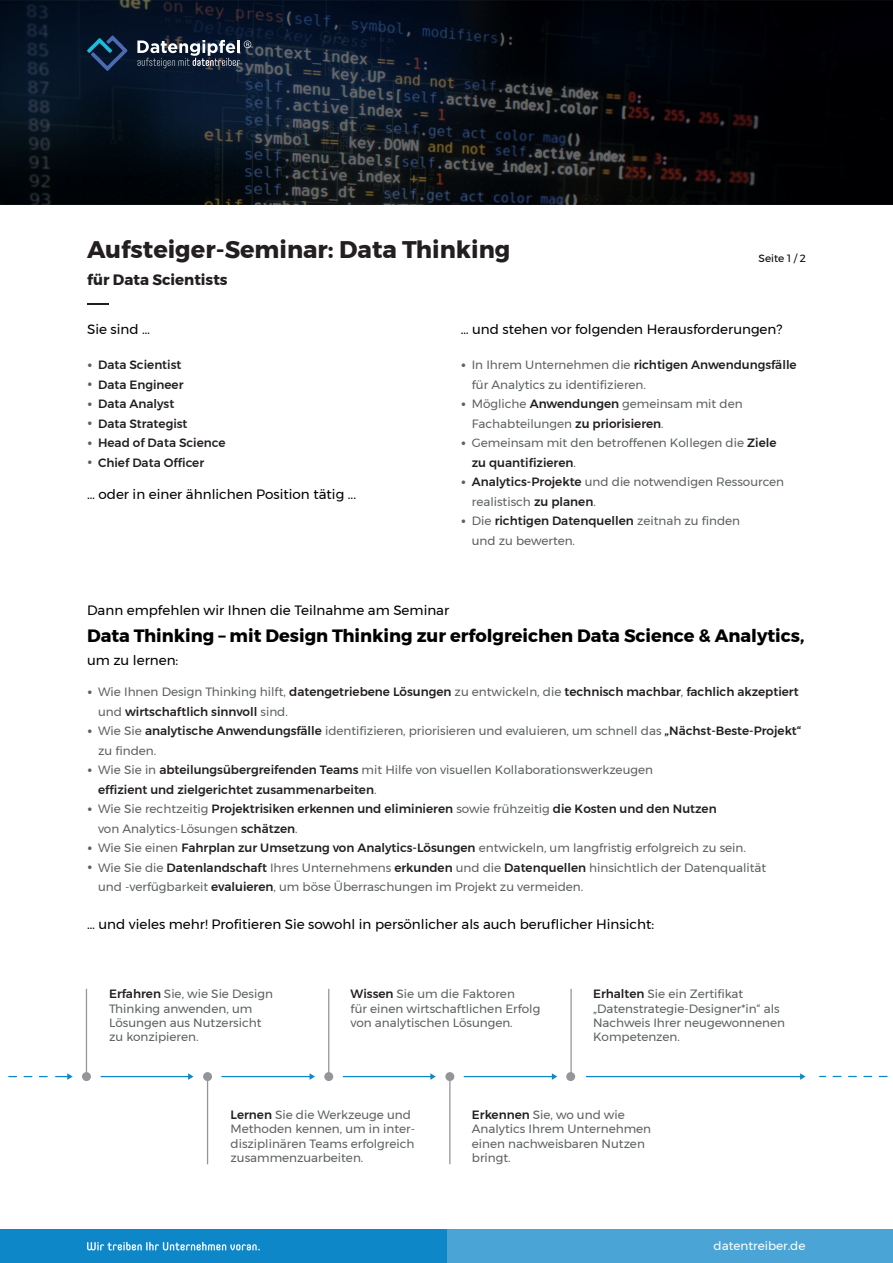
<style>
.page{position:relative;width:893px;height:1263px;background:#fff}
.page>*{position:absolute;margin:0;border:0;box-sizing:border-box;transform-origin:0 0}
.t1{font:700 24px "Montserrat";color:#231f20}
.t2{font:700 17.85px "Montserrat";color:#000001}
.t3{font:700 15px "Montserrat";color:#231f20}
.t4{font:13.5px "Montserrat";color:#000001}
.t5{font:12px/14.4px "Montserrat";color:#5d6162}
.t6{font:500 12px "Montserrat";color:#231f20}
.t7{font:12px "Montserrat";color:#fff}
.t8{font:10.5px "Montserrat";color:#000001}
.s1{font-weight:400;font-size:21px;color:#5d6162}
.s2{font-weight:400;color:#5d6162}
.s3{font-size:21px;color:#fff}
.s4{font-size:21px}
.s5{font-weight:500;color:#231f20}
.s6{font-weight:400;font-size:21px;color:#fff}
</style>
<div class="page">
<img style="left:0;top:0;width:893px;height:205px">
<div style="left:0;top:1230px;width:893px;height:33px;background:#4aa5d6"></div>
<div style="left:0;top:1230px;width:446px;height:33px;background:#0e87c9"></div>
<svg style="left:87px;top:1242px;width:173px;height:8px"></svg>
<hr style="left:87px;top:303px;width:21px;height:2px;background:#231f20">
<div style="left:203px;top:1072px;width:9px;height:9px;background:#939598;border-radius:50%"></div>
<div style="left:445px;top:1072px;width:9px;height:9px;background:#939598;border-radius:50%"></div>
<svg style="left:8px;top:1076px;width:39px;height:1px"></svg>
<svg style="left:820px;top:1076px;width:67px;height:1px"></svg>
<svg style="left:101px;top:1073px;width:92px;height:7px"></svg>
<svg style="left:221px;top:1073px;width:94px;height:7px"></svg>
<svg style="left:343px;top:1073px;width:93px;height:7px"></svg>
<svg style="left:464px;top:1073px;width:93px;height:7px"></svg>
<svg style="left:586px;top:1073px;width:219px;height:7px"></svg>
<div style="left:566px;top:1072px;width:9px;height:9px;background:#939598;border-radius:50%"></div>
<svg style="left:55px;top:1073px;width:18px;height:7px"></svg>
<div style="left:82px;top:1072px;width:9px;height:9px;background:#939598;border-radius:50%"></div>
<hr style="left:86px;top:989px;width:1px;height:88px;background:#939598">
<div style="left:324px;top:1072px;width:9px;height:9px;background:#939598;border-radius:50%"></div>
<hr style="left:328px;top:989px;width:1px;height:88px;background:#939598">
<hr style="left:570px;top:989px;width:2px;height:88px;background:#939598">
<hr style="left:207px;top:1076px;width:1px;height:88px;background:#939598">
<hr style="left:449px;top:1076px;width:1px;height:88px;background:#939598">
<svg style="left:137px;top:40px;width:114px;height:28px;background:#4d5868"></svg>
<svg style="left:87px;top:36px;width:41px;height:35px"></svg>
<h1 class="t1" style="left:87px;top:230px;width:425px">Aufsteiger-Seminar: Data Thinking</h1>
<p class="t3" style="left:87px;top:268px;width:142px">für Data Scientists</p>
<p class="t4" style="left:87px;top:318px;width:64px">Sie sind …</p>
<p class="t6" style="left:87px;top:356px;width:96px"><span class="s1">•</span> Data Scientist</p>
<p class="t6" style="left:87px;top:375px;width:98px"><span class="s1">•</span> Data Engineer</p>
<p class="t6" style="left:87px;top:395px;width:89px"><span class="s1">•</span> Data Analyst</p>
<p class="t6" style="left:87px;top:414px;width:102px"><span class="s1">•</span> Data Strategist</p>
<p class="t6" style="left:87px;top:434px;width:140px"><span class="s1">•</span> Head of Data Science</p>
<p class="t6" style="left:87px;top:453px;width:119px"><span class="s1">•</span> Chief Data Officer</p>
<p class="t4" style="left:87px;top:484px;width:271px">… oder in einer ähnlichen Position tätig ...</p>
<p class="t8" style="left:758px;top:250px;width:49px">Seite 1 / 2</p>
<p class="t4" style="left:461px;top:318px;width:323px">… und stehen vor folgenden Herausforderungen?</p>
<p class="t6" style="left:461px;top:356px;width:337px"><span class="s1">•</span> <span class="s2">In Ihrem Unternehmen die</span> richtigen Anwendungsfälle</p>
<p class="t5" style="left:461px;top:377px;width:187px"><span class="s3">•</span> für Analytics zu identifizieren.</p>
<p class="t5" style="left:461px;top:397px;width:283px"><span class="s4">•</span> Mögliche <span class="s5">Anwendungen</span> gemeinsam mit den</p>
<p class="t5" style="left:461px;top:416px;width:204px"><span class="s3">•</span> Fachabteilungen <span class="s5">zu priorisieren</span>.</p>
<p class="t5" style="left:461px;top:436px;width:317px"><span class="s4">•</span> Gemeinsam mit den betroffenen Kollegen die <span class="s5">Ziele</span></p>
<p class="t6" style="left:461px;top:453px;width:117px"><span class="s6">•</span> zu quantifizieren<span class="s2">.</span></p>
<p class="t5" style="left:461px;top:475px;width:325px"><span class="s4">•</span> <span class="s5">Analytics-Projekte</span> und die notwendigen Ressourcen</p>
<p class="t5" style="left:461px;top:494px;width:137px"><span class="s3">•</span> realistisch <span class="s5">zu planen</span>.</p>
<p class="t6" style="left:461px;top:512px;width:281px"><span class="s1">•</span> <span class="s2">Die</span> richtigen Datenquellen <span class="s2">zeitnah zu finden</span></p>
<p class="t5" style="left:461px;top:533px;width:116px"><span class="s3">•</span> und zu bewerten.</p>
<p class="t4" style="left:87px;top:600px;width:364px">Dann empfehlen wir Ihnen die Teilnahme am Seminar</p>
<h2 class="t2" style="left:87px;top:622px;width:719px">Data Thinking – mit Design Thinking zur erfolgreichen Data Science &amp; Analytics,</h2>
<p class="t4" style="left:87px;top:650px;width:93px">um zu lernen:</p>
<p class="t6" style="left:87px;top:682px;width:713px"><span class="s1">•</span> <span class="s2">Wie Ihnen Design Thinking hilft,</span> datengetriebene Lösungen <span class="s2">zu entwickeln, die</span> technisch machbar<span class="s2">,</span> fachlich akzeptiert</p>
<p class="t6" style="left:87px;top:702px;width:202px"><span class="s6">•</span> <span class="s2">und</span> wirtschaftlich sinnvoll <span class="s2">sind.</span></p>
<p class="t5" style="left:87px;top:723px;width:716px"><span class="s4">•</span> Wie Sie <span class="s5">analytische Anwendungsfälle</span> identifizieren, priorisieren und evaluieren, um schnell das <span class="s5">„Nächst-Beste-Projekt“</span></p>
<p class="t5" style="left:87px;top:743px;width:71px"><span class="s3">•</span> zu finden.</p>
<p class="t5" style="left:87px;top:762px;width:567px"><span class="s4">•</span> Wie Sie in <span class="s5">abteilungsübergreifenden Teams</span> mit Hilfe von visuellen Kollaborationswerkzeugen</p>
<p class="t6" style="left:87px;top:780px;width:291px"><span class="s6">•</span> effizient und zielgerichtet zusammenarbeiten<span class="s2">.</span></p>
<p class="t6" style="left:87px;top:799px;width:631px"><span class="s1">•</span> <span class="s2">Wie Sie rechtzeitig</span> Projektrisiken erkennen und eliminieren <span class="s2">sowie frühzeitig</span> die Kosten und den Nutzen</p>
<p class="t5" style="left:87px;top:821px;width:212px"><span class="s3">•</span> von Analytics-Lösungen <span class="s5">schätzen</span>.</p>
<p class="t5" style="left:87px;top:840px;width:660px"><span class="s4">•</span> Wie Sie einen <span class="s5">Fahrplan zur Umsetzung von Analytics-Lösungen</span> entwickeln, um langfristig erfolgreich zu sein.</p>
<p class="t5" style="left:87px;top:860px;width:681px"><span class="s4">•</span> Wie Sie die <span class="s5">Datenlandschaft</span> Ihres Unternehmens <span class="s5">erkunden</span> und die <span class="s5">Datenquellen</span> hinsichtlich der Datenqualität</p>
<p class="t5" style="left:87px;top:879px;width:498px"><span class="s3">•</span> und -verfügbarkeit <span class="s5">evaluieren</span>, um böse Überraschungen im Projekt zu vermeiden.</p>
<p class="t4" style="left:87px;top:914px;width:569px">… und vieles mehr! Profitieren Sie sowohl in persönlicher als auch beruflicher Hinsicht:</p>
<p class="t5" style="left:109px;top:986px;width:165px"><span class="s5">Erfahren</span> Sie, wie Sie Design<br>Thinking anwenden, um<br>Lösungen aus Nutzersicht zu konzipieren.</p>
<p class="t5" style="left:350px;top:986px;width:191px"><span class="s5">Wissen</span> Sie um die Faktoren<br>für einen wirtschaftlichen Erfolg von analytischen Lösungen.</p>
<p class="t5" style="left:593px;top:986px;width:193px"><span class="s5">Erhalten</span> Sie ein Zertifikat „Datenstrategie-Designer*in“ als<br>Nachweis Ihrer neugewonnenen<br>Kompetenzen.</p>
<p class="t5" style="left:231px;top:1107px;width:186px"><span class="s5">Lernen</span> Sie die Werkzeuge und<br>Methoden kennen, um in inter&shy;disziplinären Teams erfolgreich zusammenzuarbeiten.</p>
<p class="t5" style="left:472px;top:1107px;width:181px"><span class="s5">Erkennen</span> Sie, wo und wie<br>Analytics Ihrem Unternehmen einen nachweisbaren Nutzen bringt.</p>
<p class="t7" style="left:713px;top:1236px;width:93px">datentreiber.de</p>
</div>
